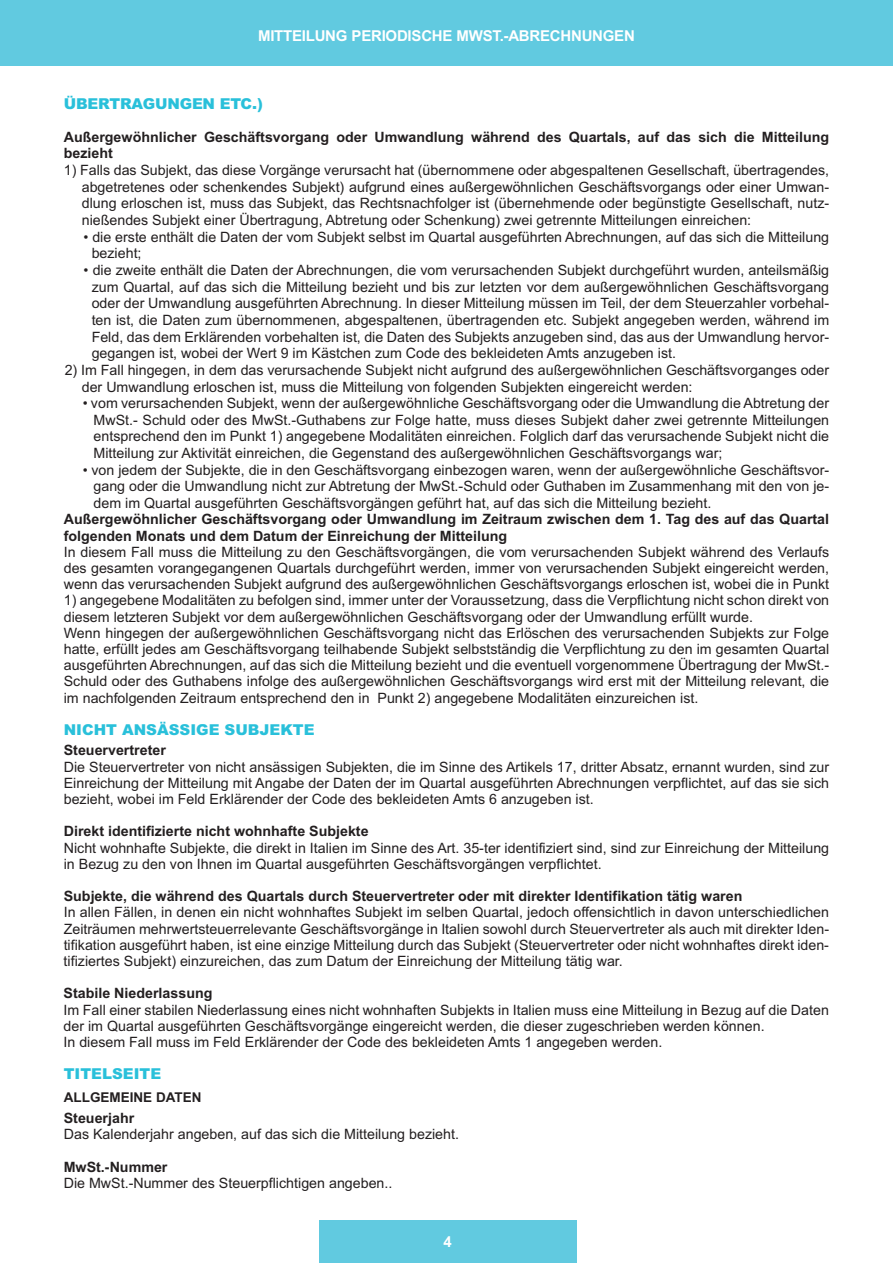
<style>
.page{position:relative;width:893px;height:1263px;background:#fff}
.page>*{position:absolute;margin:0;border:0;box-sizing:border-box;transform-origin:0 0}
.t1{font:900 15px "Arial";color:#29c0da}
.t2{font:700 15px "Arial";letter-spacing:-.015em;color:#fff}
.t3{font:14.25px/16.2px "Arial";color:#231f20;text-align:justify}
.t4{font:700 14.25px/16.6px "Arial";color:#231f20}
.t5{font:700 13.5px "Arial";color:#231f20}
</style>
<div class="page">
<div style="left:319px;top:1220px;width:257px;height:43px;background:#61cae0"></div>
<div style="left:0;top:0;width:893px;height:66px;background:#61cae0"></div>
<p class="t2" style="left:258px;top:27px;width:378px">MITTEILUNG PERIODISCHE MWST.-ABRECHNUNGEN</p>
<p class="t1" style="left:64px;top:95px;width:201px">ÜBERTRAGUNGEN ETC.)</p>
<p class="t4" style="left:64px;top:129px;width:767px">Außergewöhnlicher Geschäftsvorgang oder Umwandlung während des Quartals, auf das sich die Mitteilung bezieht</p>
<p class="t3" style="left:82px;top:162px;width:749px;line-height:16.6px;text-indent:-18px">1) Falls das Subjekt, das diese Vorgänge verursacht hat (übernommene oder abgespaltenen Gesellschaft, übertragendes, abgetretenes oder schenkendes Subjekt) aufgrund eines außergewöhnlichen Geschäftsvorgangs oder einer Umwan&shy;dlung erloschen ist, muss das Subjekt, das Rechtsnachfolger ist (übernehmende oder begünstigte Gesellschaft, nutz&shy;nießendes Subjekt einer Übertragung, Abtretung oder Schenkung) zwei getrennte Mitteilungen einreichen:</p>
<p class="t3" style="left:92px;top:228px;width:739px;line-height:16.6px;text-indent:-8px">• die erste enthält die Daten der vom Subjekt selbst im Quartal ausgeführten Abrechnungen, auf das sich die Mitteilung bezieht;</p>
<p class="t3" style="left:92px;top:262px;width:739px;line-height:16.6px;text-indent:-8px">• die zweite enthält die Daten der Abrechnungen, die vom verursachenden Subjekt durchgeführt wurden, anteilsmäßig zum Quartal, auf das sich die Mitteilung bezieht und bis zur letzten vor dem außergewöhnlichen Geschäftsvorgang oder der Umwandlung ausgeführten Abrechnung. In dieser Mitteilung müssen im Teil, der dem Steuerzahler vorbehal&shy;ten ist, die Daten zum übernommenen, abgespaltenen, übertragenden etc. Subjekt angegeben werden, während im Feld, das dem Erklärenden vorbehalten ist, die Daten des Subjekts anzugeben sind, das aus der Umwandlung hervor&shy;gegangen ist, wobei der Wert 9 im Kästchen zum Code des bekleideten Amts anzugeben ist.</p>
<p class="t3" style="left:82px;top:362px;width:749px;line-height:16.6px;text-indent:-17px">2) Im Fall hingegen, in dem das verursachende Subjekt nicht aufgrund des außergewöhnlichen Geschäftsvorganges oder der Umwandlung erloschen ist, muss die Mitteilung von folgenden Subjekten eingereicht werden:</p>
<p class="t3" style="left:94px;top:395px;width:737px;line-height:16.6px;text-indent:-11px">• vom verursachenden Subjekt, wenn der außergewöhnliche Geschäftsvorgang oder die Umwandlung die Abtretung der MwSt.- Schuld oder des MwSt.-Guthabens zur Folge hatte, muss dieses Subjekt daher zwei getrennte Mitteilungen entsprechend den im Punkt 1) angegebene Modalitäten einreichen. Folglich darf das verursachende Subjekt nicht die Mitteilung zur Aktivität einreichen, die Gegenstand des außergewöhnlichen Geschäftsvorgangs war;</p>
<p class="t3" style="left:94px;top:461px;width:737px;line-height:16.6px;text-indent:-11px">• von jedem der Subjekte, die in den Geschäftsvorgang einbezogen waren, wenn der außergewöhnliche Geschäftsvor&shy;gang oder die Umwandlung nicht zur Abtretung der MwSt.-Schuld oder Guthaben im Zusammenhang mit den von je&shy;dem im Quartal ausgeführten Geschäftsvorgängen geführt hat, auf das sich die Mitteilung bezieht.</p>
<p class="t4" style="left:64px;top:511px;width:767px">Außergewöhnlicher Geschäftsvorgang oder Umwandlung im Zeitraum zwischen dem 1. Tag des auf das Quartal folgenden Monats und dem Datum der Einreichung der Mitteilung</p>
<p class="t3" style="left:64px;top:544px;width:767px">In diesem Fall muss die Mitteilung zu den Geschäftsvorgängen, die vom verursachenden Subjekt während des Verlaufs des gesamten vorangegangenen Quartals durchgeführt werden, immer von verursachenden Subjekt eingereicht werden, wenn das verursachenden Subjekt aufgrund des außergewöhnlichen Geschäftsvorgangs erloschen ist, wobei die in Punkt</p>
<p class="t3" style="left:64px;top:592px;width:767px;text-align:left">1) angegebene Modalitäten zu befolgen sind, immer unter der Voraussetzung, dass die Verpflichtung nicht schon direkt von diesem letzteren Subjekt vor dem außergewöhnlichen Geschäftsvorgang oder der Umwandlung erfüllt wurde.<br>Wenn hingegen der außergewöhnlichen Geschäftsvorgang nicht das Erlöschen des verursachenden Subjekts zur Folge hatte, erfüllt jedes am Geschäftsvorgang teilhabende Subjekt selbstständig die Verpflichtung zu den im gesamten Quartal ausgeführten Abrechnungen, auf das sich die Mitteilung bezieht und die eventuell vorgenommene Übertragung der MwSt.- Schuld oder des Guthabens infolge des außergewöhnlichen Geschäftsvorgangs wird erst mit der Mitteilung relevant, die im nachfolgenden Zeitraum entsprechend den in Punkt 2) angegebene Modalitäten einzureichen ist.</p>
<p class="t1" style="left:64px;top:721px;width:252px">NICHT ANSÄSSIGE SUBJEKTE</p>
<p class="t4" style="left:64px;top:742px;width:104px">Steuervertreter</p>
<p class="t3" style="left:64px;top:759px;width:767px">Die Steuervertreter von nicht ansässigen Subjekten, die im Sinne des Artikels 17, dritter Absatz, ernannt wurden, sind zur Einreichung der Mitteilung mit Angabe der Daten der im Quartal ausgeführten Abrechnungen verpflichtet, auf das sie sich bezieht, wobei im Feld Erklärender der Code des bekleideten Amts 6 anzugeben ist.</p>
<p class="t4" style="left:64px;top:823px;width:306px">Direkt identifizierte nicht wohnhafte Subjekte</p>
<p class="t3" style="left:64px;top:839px;width:767px">Nicht wohnhafte Subjekte, die direkt in Italien im Sinne des Art. 35-ter identifiziert sind, sind zur Einreichung der Mitteilung in Bezug zu den von Ihnen im Quartal ausgeführten Geschäftsvorgängen verpflichtet.</p>
<p class="t4" style="left:64px;top:888px;width:680px">Subjekte, die während des Quartals durch Steuervertreter oder mit direkter Identifikation tätig waren</p>
<p class="t3" style="left:64px;top:904px;width:767px">In allen Fällen, in denen ein nicht wohnhaftes Subjekt im selben Quartal, jedoch offensichtlich in davon unterschiedlichen Zeiträumen mehrwertsteuerrelevante Geschäftsvorgänge in Italien sowohl durch Steuervertreter als auch mit direkter Iden&shy;tifikation ausgeführt haben, ist eine einzige Mitteilung durch das Subjekt (Steuervertreter oder nicht wohnhaftes direkt iden&shy;tifiziertes Subjekt) einzureichen, das zum Datum der Einreichung der Mitteilung tätig war.</p>
<p class="t4" style="left:64px;top:985px;width:150px">Stabile Niederlassung</p>
<p class="t3" style="left:64px;top:1001px;width:767px;text-align:left">Im Fall einer stabilen Niederlassung eines nicht wohnhaften Subjekts in Italien muss eine Mitteilung in Bezug auf die Daten der im Quartal ausgeführten Geschäftsvorgänge eingereicht werden, die dieser zugeschrieben werden können.<br>In diesem Fall muss im Feld Erklärender der Code des bekleideten Amts 1 angegeben werden.</p>
<p class="t1" style="left:64px;top:1065px;width:99px">TITELSEITE</p>
<p class="t5" style="left:64px;top:1090px;width:139px">ALLGEMEINE DATEN</p>
<p class="t4" style="left:64px;top:1110px;width:72px">Steuerjahr</p>
<p class="t3" style="left:64px;top:1126px;width:397px">Das Kalenderjahr angeben, auf das sich die Mitteilung bezieht.</p>
<p class="t4" style="left:64px;top:1158px;width:105px">MwSt.-Nummer</p>
<p class="t3" style="left:64px;top:1175px;width:330px">Die MwSt.-Nummer des Steuerpflichtigen angeben..</p>
<p class="t2" style="left:443px;top:1233px;width:10px">4</p>
</div>
